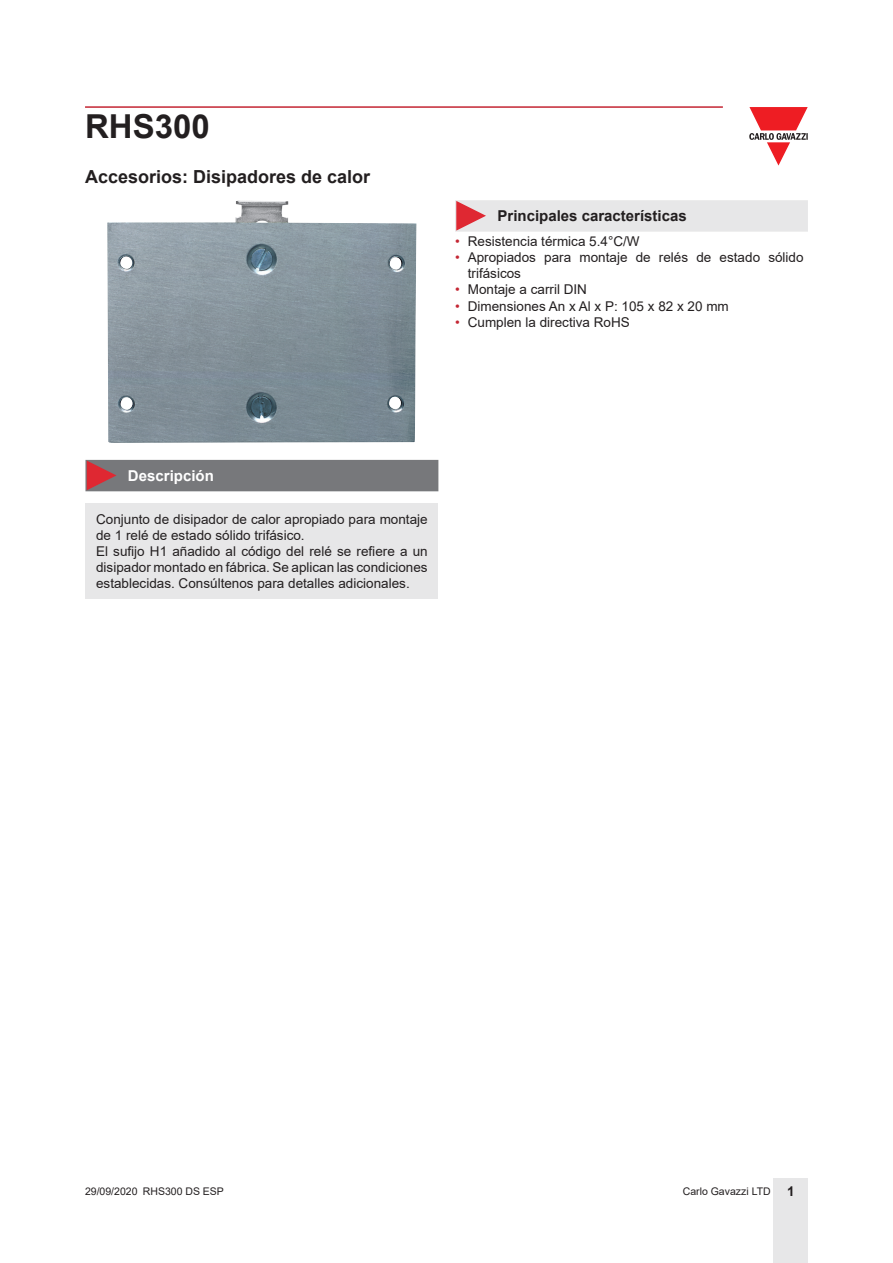
<style>
.page{position:relative;width:893px;height:1263px;background:#fff}
.page>*{position:absolute;margin:0;border:0;box-sizing:border-box;transform-origin:0 0}
.t1{font:700 33px "Arial";color:#231f20}
.Titolo02{font:700 18px "Arial";color:#231f20}
.Titolo03{font:700 15px "Arial";color:#231f20}
.Titolo04{font:700 15px "Arial";color:#fff}
.Testo{font:13.5px/16.2px "Arial";color:#231f20}
.t2{font:10.5px "Arial";color:#231f20}
.s1{color:#c42633}
.s2{font-weight:700;font-size:13.5px}
</style>
<div class="page">
<hr style="left:85px;top:106px;width:638px;height:2px;background:#c42633">
<div style="left:774px;top:1178px;width:34px;height:85px;background:#e7e7e8"></div>
<svg style="left:749px;top:107px;width:59px;height:59px"></svg>
<div style="left:85px;top:503px;width:353px;height:96px;background:#e7e7e8"></div>
<img style="left:107px;top:201px;width:310px;height:242px">
<div style="left:85px;top:460px;width:353px;height:31px;background:#77787b"></div>
<div style="left:455px;top:200px;width:353px;height:32px;background:#e7e7e8"></div>
<h1 class="t1" style="left:85px;top:103px;width:126px">RHS300</h1>
<p class="Titolo02" style="left:85px;top:164px;width:287px">Accesorios: Disipadores de calor</p>
<p class="Titolo03" style="left:497px;top:206px;width:191px">Principales características</p>
<p class="Testo" style="left:455px;top:233px;width:186px"><span class="s1">•</span> Resistencia térmica 5.4°C/W</p>
<p class="Testo" style="left:468px;top:249px;width:337px;text-indent:-13px"><span class="s1">•</span> Apropiados para montaje de relés de estado sólido trifásicos</p>
<p class="Testo" style="left:455px;top:281px;width:134px"><span class="s1">•</span> Montaje a carril DIN</p>
<p class="Testo" style="left:455px;top:298px;width:275px"><span class="s1">•</span> Dimensiones An x Al x P: 105 x 82 x 20 mm</p>
<p class="Testo" style="left:455px;top:314px;width:176px"><span class="s1">•</span> Cumplen la directiva RoHS</p>
<p class="Titolo04" style="left:128px;top:465px;width:87px">Descripción</p>
<p class="Testo" style="left:96px;top:511px;width:333px">Conjunto de disipador de calor apropiado para montaje de 1 relé de estado sólido trifásico.</p>
<p class="Testo" style="left:96px;top:543px;width:333px;text-align:justify">El sufijo H1 añadido al código del relé se refiere a un disipador montado en fábrica. Se aplican las condiciones establecidas. Consúltenos para detalles adicionales.</p>
<p class="t2" style="left:85px;top:1183px;width:140px">29/09/2020 RHS300 DS ESP</p>
<p class="t2" style="left:683px;top:1183px;width:113px">Carlo Gavazzi LTD <span class="s2">1</span></p>
</div>
